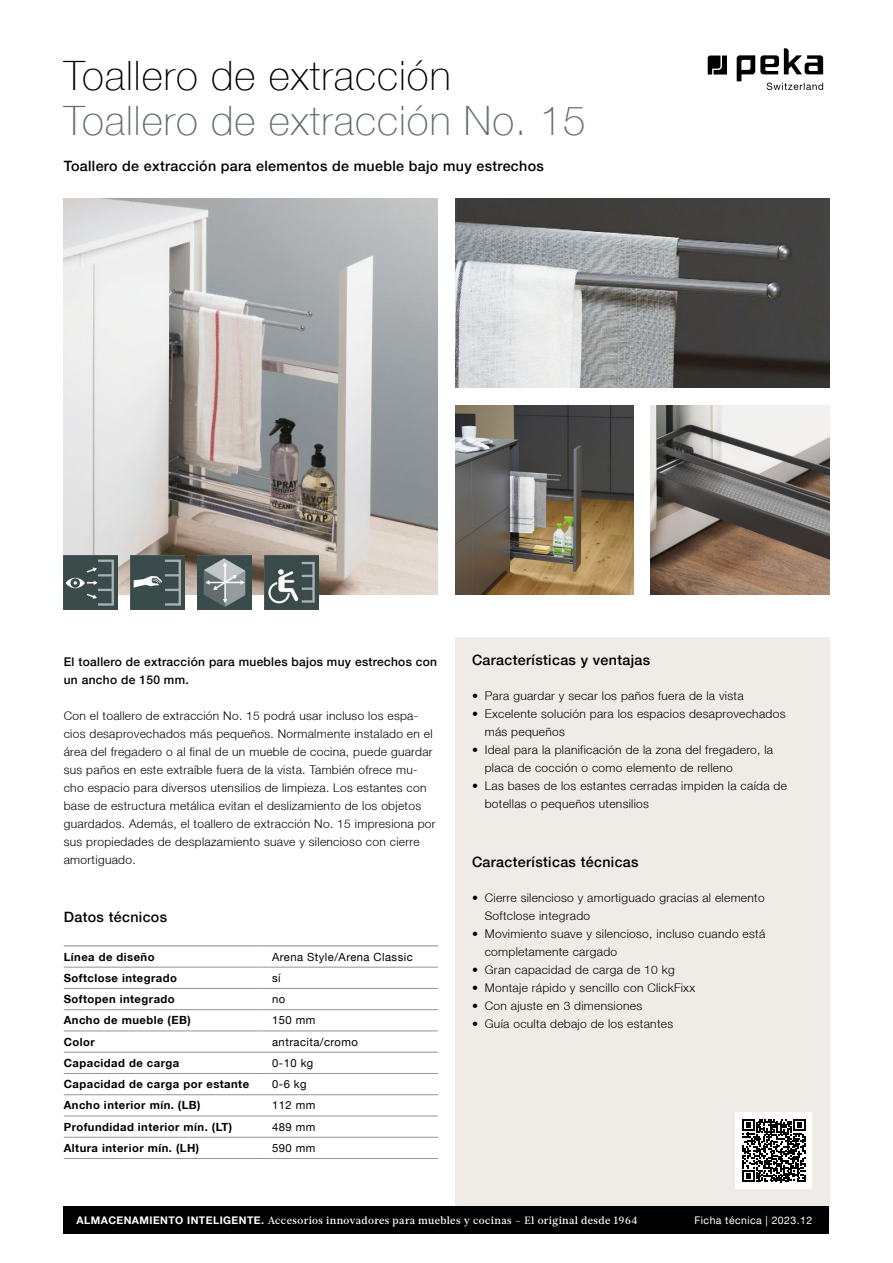
<style>
.page{position:relative;width:893px;height:1263px;background:#fff}
.page>*{position:absolute;margin:0;border:0;box-sizing:border-box;transform-origin:0 0}
.t1{font:100 40.5px "Helvetica Neue LT";letter-spacing:.025em;color:#616e6e}
.t2{font:100 40.5px "Helvetica Neue LT";letter-spacing:.025em;color:#000}
.t3{font:500 14.25px "Helvetica Neue LT";letter-spacing:.025em;color:#000}
.t4{font:300 12px/18px "Helvetica Neue LT";letter-spacing:.025em;color:#000}
.t5{font:500 12px/18px "Helvetica Neue LT";letter-spacing:.025em;color:#000}
.t6{font:700 11.25px "Helvetica Neue LT";letter-spacing:.04em;color:#000}
.t7{font:11.25px "Helvetica Neue LT";letter-spacing:.04em;color:#000}
.t8{font:500 10.5px "Glosa Text";letter-spacing:.04em;color:#fff}
.t9{font:10.5px "Helvetica Neue LT";letter-spacing:.04em;color:#fff}
.s1{font-family:"Helvetica Neue LT";font-weight:700}
</style>
<div class="page">
<div style="left:455px;top:638px;width:374px;height:582px;background:#efece7"></div>
<div style="left:64px;top:1206px;width:765px;height:28px;background:#000"></div>
<svg style="left:708px;top:56px;width:19px;height:19px"></svg>
<svg style="left:737px;top:48px;width:86px;height:42px"></svg>
<hr style="left:64px;top:967px;width:200px;height:1px;background:#959490">
<hr style="left:264px;top:967px;width:174px;height:1px;background:#959490">
<hr style="left:64px;top:988px;width:200px;height:1px;background:#959490">
<hr style="left:264px;top:988px;width:174px;height:1px;background:#959490">
<hr style="left:64px;top:1009px;width:200px;height:1px;background:#959490">
<hr style="left:264px;top:1009px;width:174px;height:1px;background:#959490">
<hr style="left:64px;top:1031px;width:200px;height:1px;background:#959490">
<hr style="left:264px;top:1031px;width:174px;height:1px;background:#959490">
<hr style="left:64px;top:1052px;width:200px;height:1px;background:#959490">
<hr style="left:264px;top:1052px;width:174px;height:1px;background:#959490">
<hr style="left:64px;top:1073px;width:200px;height:1px;background:#959490">
<hr style="left:264px;top:1073px;width:174px;height:1px;background:#959490">
<hr style="left:64px;top:1094px;width:200px;height:1px;background:#959490">
<hr style="left:264px;top:1094px;width:174px;height:1px;background:#959490">
<hr style="left:64px;top:1116px;width:200px;height:1px;background:#959490">
<hr style="left:264px;top:1116px;width:174px;height:1px;background:#959490">
<hr style="left:64px;top:1137px;width:200px;height:1px;background:#959490">
<hr style="left:264px;top:1137px;width:174px;height:1px;background:#959490">
<hr style="left:64px;top:1158px;width:200px;height:1px;background:#959490">
<hr style="left:264px;top:1158px;width:174px;height:1px;background:#959490">
<hr style="left:64px;top:945px;width:200px;height:1px;background:#959490">
<hr style="left:264px;top:945px;width:174px;height:1px;background:#959490">
<div style="left:736px;top:1112px;width:76px;height:77px;background:#fff"></div>
<svg style="left:742px;top:1119px;width:63px;height:63px"></svg>
<img style="left:64px;top:198px;width:374px;height:396px">
<img style="left:455px;top:405px;width:179px;height:189px">
<img style="left:455px;top:198px;width:374px;height:189px">
<img style="left:651px;top:405px;width:178px;height:189px">
<img style="left:64px;top:556px;width:54px;height:54px">
<img style="left:131px;top:556px;width:54px;height:54px">
<img style="left:197px;top:556px;width:54px;height:54px">
<img style="left:264px;top:556px;width:54px;height:54px">
<h1 class="t2" style="left:64px;top:52px;width:388px">Toallero de extracción</h1>
<h1 class="t1" style="left:64px;top:97px;width:523px">Toallero de extracción No. 15</h1>
<p class="t3" style="left:64px;top:158px;width:482px">Toallero de extracción para elementos de mueble bajo muy estrechos</p>
<p class="t5" style="left:64px;top:652px;width:375px">El toallero de extracción para muebles bajos muy estrechos con un ancho de 150 mm.</p>
<p class="t4" style="left:64px;top:706px;width:373px">Con el toallero de extracción No. 15 podrá usar incluso los espa&shy;cios desaprovechados más pequeños. Normalmente instalado en el área del fregadero o al final de un mueble de cocina, puede guardar sus paños en este extraíble fuera de la vista. También ofrece mu&shy;cho espacio para diversos utensilios de limpieza. Los estantes con base de estructura metálica evitan el deslizamiento de los objetos guardados. Además, el toallero de extracción No. 15 impresiona por sus propiedades de desplazamiento suave y silencioso con cierre amortiguado.</p>
<p class="t3" style="left:64px;top:909px;width:105px">Datos técnicos</p>
<p class="t6" style="left:64px;top:949px;width:92px">Línea de diseño</p>
<p class="t7" style="left:272px;top:950px;width:142px">Arena Style/Arena Classic</p>
<p class="t6" style="left:64px;top:971px;width:115px">Softclose integrado</p>
<p class="t7" style="left:272px;top:971px;width:10px">sí</p>
<p class="t6" style="left:64px;top:992px;width:112px">Softopen integrado</p>
<p class="t7" style="left:272px;top:992px;width:15px">no</p>
<p class="t6" style="left:64px;top:1013px;width:129px">Ancho de mueble (EB)</p>
<p class="t7" style="left:272px;top:1014px;width:45px">150 mm</p>
<p class="t6" style="left:64px;top:1035px;width:33px">Color</p>
<p class="t7" style="left:272px;top:1035px;width:87px">antracita/cromo</p>
<p class="t6" style="left:64px;top:1056px;width:117px">Capacidad de carga</p>
<p class="t7" style="left:272px;top:1056px;width:43px">0-10 kg</p>
<p class="t6" style="left:64px;top:1077px;width:187px">Capacidad de carga por estante</p>
<p class="t7" style="left:272px;top:1077px;width:36px">0-6 kg</p>
<p class="t6" style="left:64px;top:1098px;width:138px">Ancho interior mín. (LB)</p>
<p class="t7" style="left:272px;top:1099px;width:45px">112 mm</p>
<p class="t6" style="left:64px;top:1120px;width:170px">Profundidad interior mín. (LT)</p>
<p class="t7" style="left:272px;top:1120px;width:45px">489 mm</p>
<p class="t6" style="left:64px;top:1141px;width:137px">Altura interior mín. (LH)</p>
<p class="t7" style="left:272px;top:1141px;width:45px">590 mm</p>
<p class="t3" style="left:472px;top:651px;width:180px">Características y ventajas</p>
<p class="t4" style="left:472px;top:686px;width:273px">• Para guardar y secar los paños fuera de la vista</p>
<p class="t4" style="left:485px;top:704px;width:302px;text-indent:-13px">• Excelente solución para los espacios desaprovechados más pequeños</p>
<p class="t4" style="left:485px;top:740px;width:290px;text-indent:-13px">• Ideal para la planificación de la zona del fregadero, la placa de cocción o como elemento de relleno</p>
<p class="t4" style="left:485px;top:776px;width:304px;text-indent:-13px">• Las bases de los estantes cerradas impiden la caída de botellas o pequeños utensilios</p>
<p class="t3" style="left:472px;top:853px;width:168px">Características técnicas</p>
<p class="t4" style="left:485px;top:888px;width:281px;text-indent:-13px">• Cierre silencioso y amortiguado gracias al elemento<br>Softclose integrado</p>
<p class="t4" style="left:485px;top:924px;width:282px;text-indent:-13px">• Movimiento suave y silencioso, incluso cuando está completamente cargado</p>
<p class="t4" style="left:472px;top:960px;width:204px">• Gran capacidad de carga de 10 kg</p>
<p class="t4" style="left:472px;top:978px;width:225px">• Montaje rápido y sencillo con ClickFixx</p>
<p class="t4" style="left:472px;top:996px;width:172px">• Con ajuste en 3 dimensiones</p>
<p class="t4" style="left:472px;top:1014px;width:203px">• Guía oculta debajo de los estantes</p>
<p class="t8" style="left:77px;top:1213px;width:562px"><span class="s1">ALMACENAMIENTO INTELIGENTE.</span> Accesorios innovadores para muebles y cocinas – El original desde 1964</p>
<p class="t9" style="left:694px;top:1214px;width:119px">Ficha técnica | 2023.12</p>
</div>
